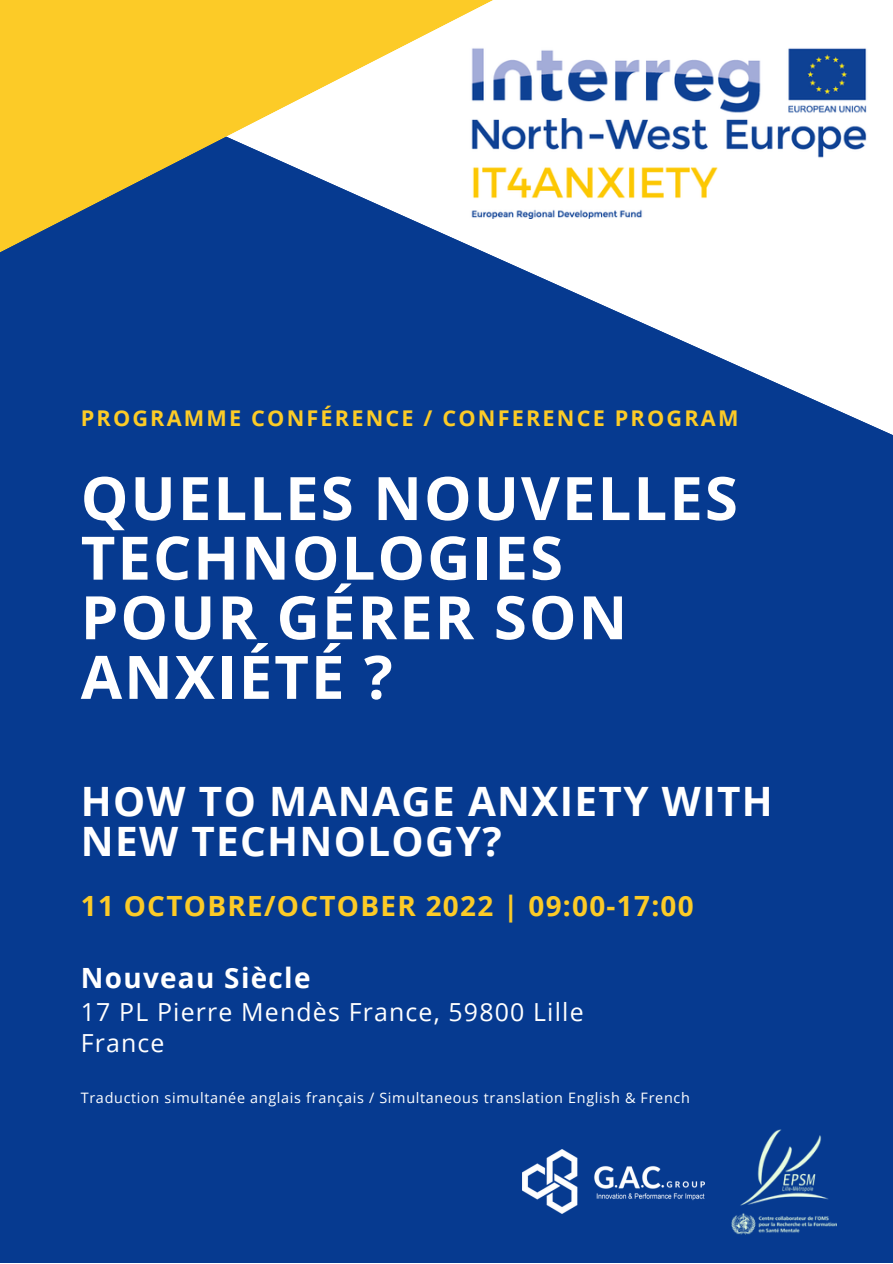
<style>
.page{position:relative;width:893px;height:1264px;background:#fff}
.page>*{position:absolute;margin:0;border:0;box-sizing:border-box;transform-origin:0 0}
.t1{font:700 60px/59.6px "Open Sans";letter-spacing:.035em;color:#fff}
.t2{font:700 40.5px/40.5px "Open Sans";letter-spacing:.035em;color:#fff}
.t3{font:700 27.9px "Open Sans";letter-spacing:.05em;color:#fccb27}
.t4{font:700 27.9px "Open Sans";letter-spacing:.045em;color:#fff}
.t5{font:24.9px/31.5px "Open Sans";letter-spacing:.045em;color:#fff}
.t6{font:700 21.75px "Open Sans";letter-spacing:.1em;color:#fccb27}
.t7{font:14.4px "Open Sans";letter-spacing:.045em;color:#fff}
</style>
<div class="page">
<div style="left:0;top:0;width:892px;height:1262px;background:#063a90"></div>
<svg style="left:629px;top:0;width:263px;height:435px;fill:#fff"></svg>
<svg style="left:0;top:0;width:687px;height:317px"></svg>
<img style="left:469px;top:47px;width:398px;height:172px">
<img style="left:522px;top:1149px;width:183px;height:64px">
<img style="left:731px;top:1129px;width:105px;height:105px">
<h3 class="t6" style="left:81px;top:403px;width:659px">PROGRAMME CONFÉRENCE / CONFERENCE PROGRAM</h3>
<h1 class="t1" style="left:81px;top:467px;width:658px">QUELLES NOUVELLES<br>TECHNOLOGIES<br>POUR GÉRER SON<br>ANXIÉTÉ ?</h1>
<h2 class="t2" style="left:81px;top:779px;width:693px">HOW TO MANAGE ANXIETY WITH<br>NEW TECHNOLOGY?</h2>
<h3 class="t3" style="left:81px;top:886px;width:614px">11 OCTOBRE/OCTOBER 2022 | 09:00-17:00</h3>
<h3 class="t4" style="left:81px;top:958px;width:231px">Nouveau Siècle</h3>
<h3 class="t5" style="left:81px;top:995px;width:504px">17 PL Pierre Mendès France, 59800 Lille<br>France</h3>
<p class="t7" style="left:81px;top:1087px;width:610px">Traduction simultanée anglais français / Simultaneous translation English &amp; French</p>
</div>
